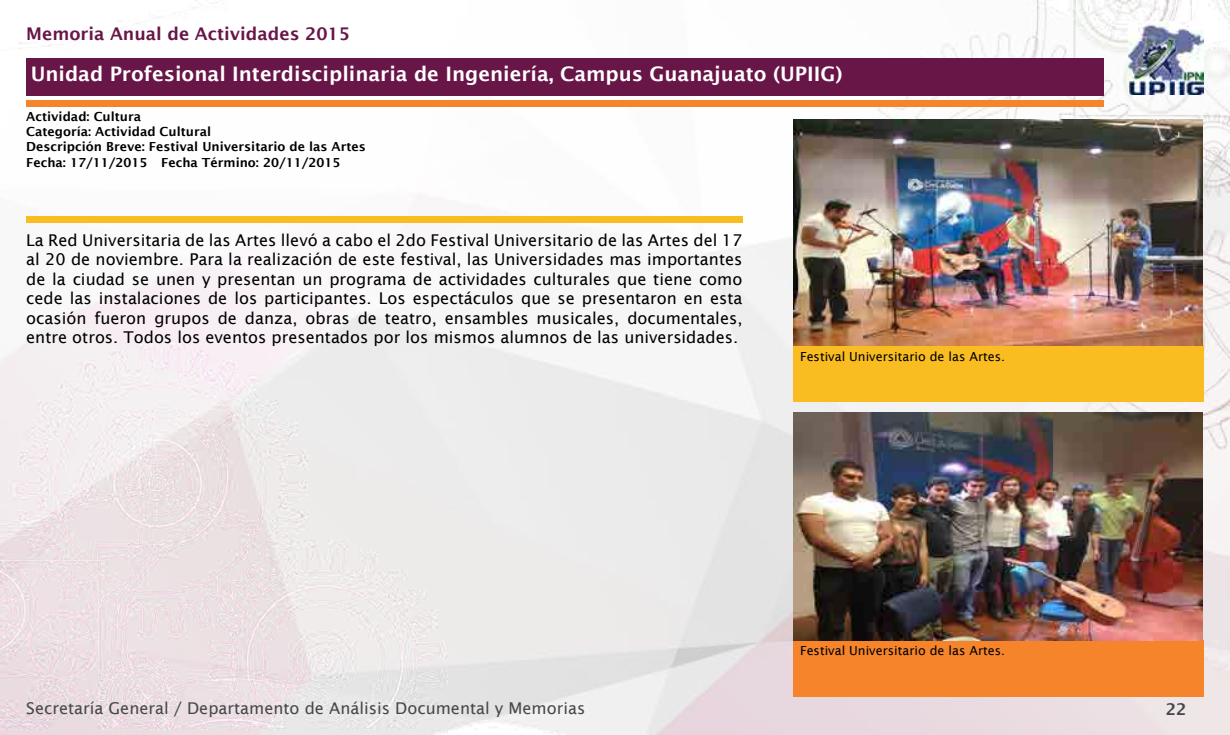
<style>
.page{position:relative;width:1230px;height:735px;background:#fff}
.page>*{position:absolute;margin:0;border:0;box-sizing:border-box;transform-origin:0 0}
.t1{font:600 20px "Lucida Sans";color:#fff}
.t2{font:600 17.5px "Lucida Sans";color:#681547}
.t3{font:16.25px/19.5px "Lucida Sans";color:#000;text-align:justify}
.t4{font:16.25px "Lucida Sans";color:#45484a}
.t5{font:600 16.25px "Lucida Sans";color:#45484a}
.t6{font:600 12.5px/15px "Lucida Sans";color:#000}
.t7{font:12.5px "Lucida Sans";color:#000}
</style>
<div class="page">
<img style="left:0;top:0;width:1230px;height:735px">
<div style="left:26px;top:58px;width:1078px;height:38px;background:#681547"></div>
<div style="left:26px;top:216px;width:716px;height:7px;background:#f9bc21"></div>
<div style="left:26px;top:100px;width:1078px;height:6px;background:#f6842a"></div>
<div style="left:793px;top:345px;width:411px;height:57px;background:#f9bc21"></div>
<div style="left:793px;top:640px;width:411px;height:56px;background:#f6842a"></div>
<img style="left:793px;top:119px;width:410px;height:226px">
<img style="left:793px;top:412px;width:410px;height:228px">
<img style="left:1129px;top:21px;width:75px;height:74px">
<p class="t2" style="left:26px;top:24px;width:325px">Memoria Anual de Actividades 2015</p>
<p class="t1" style="left:31px;top:63px;width:813px">Unidad Profesional Interdisciplinaria de Ingeniería, Campus Guanajuato (UPIIG)</p>
<p class="t6" style="left:26px;top:109px;width:341px">Actividad: Cultura<br>Categoría: Actividad Cultural<br>Descripción Breve: Festival Universitario de las Artes</p>
<p class="t6" style="left:26px;top:155px;width:316px">Fecha: 17/11/2015 Fecha Término: 20/11/2015</p>
<p class="t3" style="left:26px;top:230px;width:718px">La Red Universitaria de las Artes llevó a cabo el 2do Festival Universitario de las Artes del 17 al 20 de noviembre. Para la realización de este festival, las Universidades mas importantes de la ciudad se unen y presentan un programa de actividades culturales que tiene como cede las instalaciones de los participantes. Los espectáculos que se presentaron en esta ocasión fueron grupos de danza, obras de teatro, ensambles musicales, documentales, entre otros. Todos los eventos presentados por los mismos alumnos de las universidades.</p>
<p class="t7" style="left:800px;top:350px;width:207px">Festival Universitario de las Artes.</p>
<p class="t7" style="left:800px;top:644px;width:207px">Festival Universitario de las Artes.</p>
<p class="t4" style="left:26px;top:699px;width:561px">Secretaría General / Departamento de Análisis Documental y Memorias</p>
<p class="t5" style="left:1166px;top:700px;width:22px">22</p>
</div>
